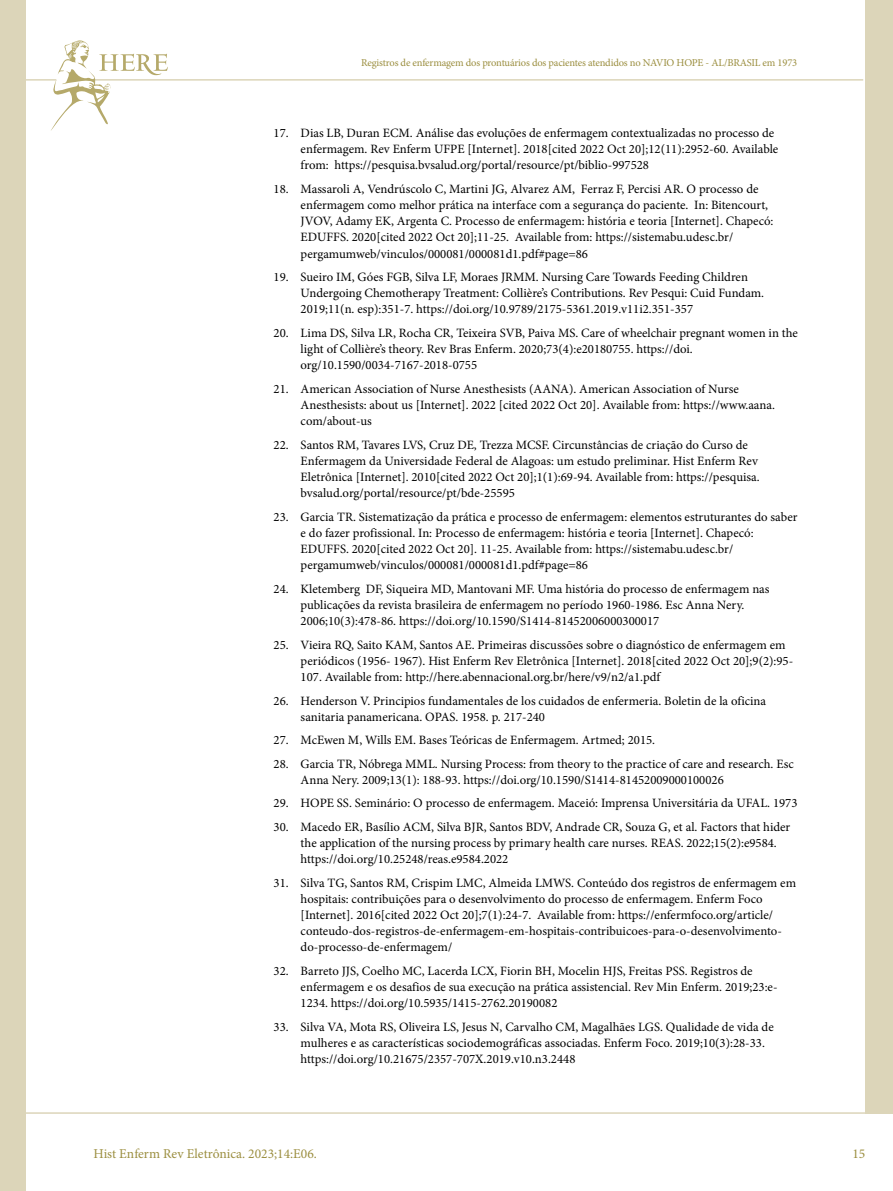
<style>
.page{position:relative;width:893px;height:1191px;background:#fff}
.page>*{position:absolute;margin:0;border:0;box-sizing:border-box;transform-origin:0 0}
.t1{font:13.5px "Minion Pro";color:#9b8e3f}
.t2{font:12.75px/16.2px "Minion Pro";color:#000}
.t3{font:10.5px "Minion Pro";letter-spacing:-.015em;color:#9b8e3f}
</style>
<div class="page">
<hr style="left:0;top:1112px;width:893px;height:1px;background:#dcd5b9">
<hr style="left:0;top:79px;width:863px;height:2px;background:#dcd5b9">
<div style="left:865px;top:0;width:28px;height:1113px;background:#dcd5b9"></div>
<div style="left:0;top:0;width:26px;height:1191px;background:#dcd5b9"></div>
<svg style="left:50px;top:40px;width:118px;height:91px"></svg>
<p class="t3" style="left:361px;top:56px;width:438px">Registros de enfermagem dos prontuários dos pacientes atendidos no NAVIO HOPE - AL/BRASIL em 1973</p>
<p class="t2" style="left:301px;top:125px;width:479px;text-indent:-27px">17. Dias LB, Duran ECM. Análise das evoluções de enfermagem contextualizadas no processo de enfermagem. Rev Enferm UFPE [Internet]. 2018[cited 2022 Oct 20];12(11):2952-60. Available from: https://pesquisa.bvsalud.org/portal/resource/pt/biblio-997528</p>
<p class="t2" style="left:301px;top:181px;width:474px;text-indent:-27px">18. Massaroli A, Vendrúscolo C, Martini JG, Alvarez AM, Ferraz F, Percisi AR. O processo de enfermagem como melhor prática na interface com a segurança do paciente. In: Bitencourt, JVOV, Adamy EK, Argenta C. Processo de enfermagem: história e teoria [Internet]. Chapecó:<br>EDUFFS. 2020[cited 2022 Oct 20];11-25. Available from: https://sistemabu.udesc.br/ pergamumweb/vinculos/000081/000081d1.pdf#page=86</p>
<p class="t2" style="left:301px;top:269px;width:465px;text-indent:-27px">19. Sueiro IM, Góes FGB, Silva LF, Moraes JRMM. Nursing Care Towards Feeding Children<br>Undergoing Chemotherapy Treatment: Collière’s Contributions. Rev Pesqui: Cuid Fundam.<br>2019;11(n. esp):351-7. https://doi.org/10.9789/2175-5361.2019.v11i2.351-357</p>
<p class="t2" style="left:301px;top:325px;width:499px;text-indent:-27px">20. Lima DS, Silva LR, Rocha CR, Teixeira SVB, Paiva MS. Care of wheelchair pregnant women in the light of Collière’s theory. Rev Bras Enferm. 2020;73(4):e20180755. https://doi. org/10.1590/0034-7167-2018-0755</p>
<p class="t2" style="left:301px;top:381px;width:476px;text-indent:-27px">21. American Association of Nurse Anesthesists (AANA). American Association of Nurse<br>Anesthesists: about us [Internet]. 2022 [cited 2022 Oct 20]. Available from: https://www.aana. com/about-us</p>
<p class="t2" style="left:301px;top:436px;width:461px;text-indent:-27px">22. Santos RM, Tavares LVS, Cruz DE, Trezza MCSF. Circunstâncias de criação do Curso de Enfermagem da Universidade Federal de Alagoas: um estudo preliminar. Hist Enferm Rev Eletrônica [Internet]. 2010[cited 2022 Oct 20];1(1):69-94. Available from: https://pesquisa. bvsalud.org/portal/resource/pt/bde-25595</p>
<p class="t2" style="left:301px;top:508px;width:498px;text-indent:-27px">23. Garcia TR. Sistematização da prática e processo de enfermagem: elementos estruturantes do saber e do fazer profissional. In: Processo de enfermagem: história e teoria [Internet]. Chapecó:<br>EDUFFS. 2020[cited 2022 Oct 20]. 11-25. Available from: https://sistemabu.udesc.br/ pergamumweb/vinculos/000081/000081d1.pdf#page=86</p>
<p class="t2" style="left:301px;top:580px;width:470px;text-indent:-27px">24. Kletemberg DF, Siqueira MD, Mantovani MF. Uma história do processo de enfermagem nas publicações da revista brasileira de enfermagem no período 1960-1986. Esc Anna Nery.<br>2006;10(3):478-86. https://doi.org/10.1590/S1414-81452006000300017</p>
<p class="t2" style="left:301px;top:636px;width:494px;text-indent:-27px">25. Vieira RQ, Saito KAM, Santos AE. Primeiras discussões sobre o diagnóstico de enfermagem em periódicos (1956- 1967). Hist Enferm Rev Eletrônica [Internet]. 2018[cited 2022 Oct 20];9(2):95-<br>107. Available from: http://here.abennacional.org.br/here/v9/n2/a1.pdf</p>
<p class="t2" style="left:301px;top:692px;width:467px;text-indent:-27px">26. Henderson V. Principios fundamentales de los cuidados de enfermeria. Boletin de la oficina sanitaria panamericana. OPAS. 1958. p. 217-240</p>
<p class="t2" style="left:274px;top:732px;width:383px">27. McEwen M, Wills EM. Bases Teóricas de Enfermagem. Artmed; 2015.</p>
<p class="t2" style="left:301px;top:755px;width:495px;text-indent:-27px">28. Garcia TR, Nóbrega MML. Nursing Process: from theory to the practice of care and research. Esc<br>Anna Nery. 2009;13(1): 188-93. https://doi.org/10.1590/S1414-81452009000100026</p>
<p class="t2" style="left:274px;top:795px;width:525px">29. HOPE SS. Seminário: O processo de enfermagem. Maceió: Imprensa Universitária da UFAL. 1973</p>
<p class="t2" style="left:301px;top:818px;width:491px;text-indent:-27px">30. Macedo ER, Basílio ACM, Silva BJR, Santos BDV, Andrade CR, Souza G, et al. Factors that hider the application of the nursing process by primary health care nurses. REAS. 2022;15(2):e9584. https://doi.org/10.25248/reas.e9584.2022</p>
<p class="t2" style="left:301px;top:874px;width:497px;text-indent:-27px">31. Silva TG, Santos RM, Crispim LMC, Almeida LMWS. Conteúdo dos registros de enfermagem em hospitais: contribuições para o desenvolvimento do processo de enfermagem. Enferm Foco [Internet]. 2016[cited 2022 Oct 20];7(1):24-7. Available from: https://enfermfoco.org/article/ conteudo-dos-registros-de-enfermagem-em-hospitais-contribuicoes-para-o-desenvolvimento&shy;do-processo-de-enfermagem/</p>
<p class="t2" style="left:301px;top:962px;width:478px;text-indent:-27px">32. Barreto JJS, Coelho MC, Lacerda LCX, Fiorin BH, Mocelin HJS, Freitas PSS. Registros de enfermagem e os desafios de sua execução na prática assistencial. Rev Min Enferm. 2019;23:e-<br>1234. https://doi.org/10.5935/1415-2762.20190082</p>
<p class="t2" style="left:301px;top:1018px;width:475px;text-indent:-27px">33. Silva VA, Mota RS, Oliveira LS, Jesus N, Carvalho CM, Magalhães LGS. Qualidade de vida de mulheres e as características sociodemográficas associadas. Enferm Foco. 2019;10(3):28-33. https://doi.org/10.21675/2357-707X.2019.v10.n3.2448</p>
<p class="t1" style="left:94px;top:1144px;width:225px">Hist Enferm Rev Eletrônica. 2023;14:E06.</p>
<p class="t1" style="left:852px;top:1144px;width:14px">15</p>
</div>
